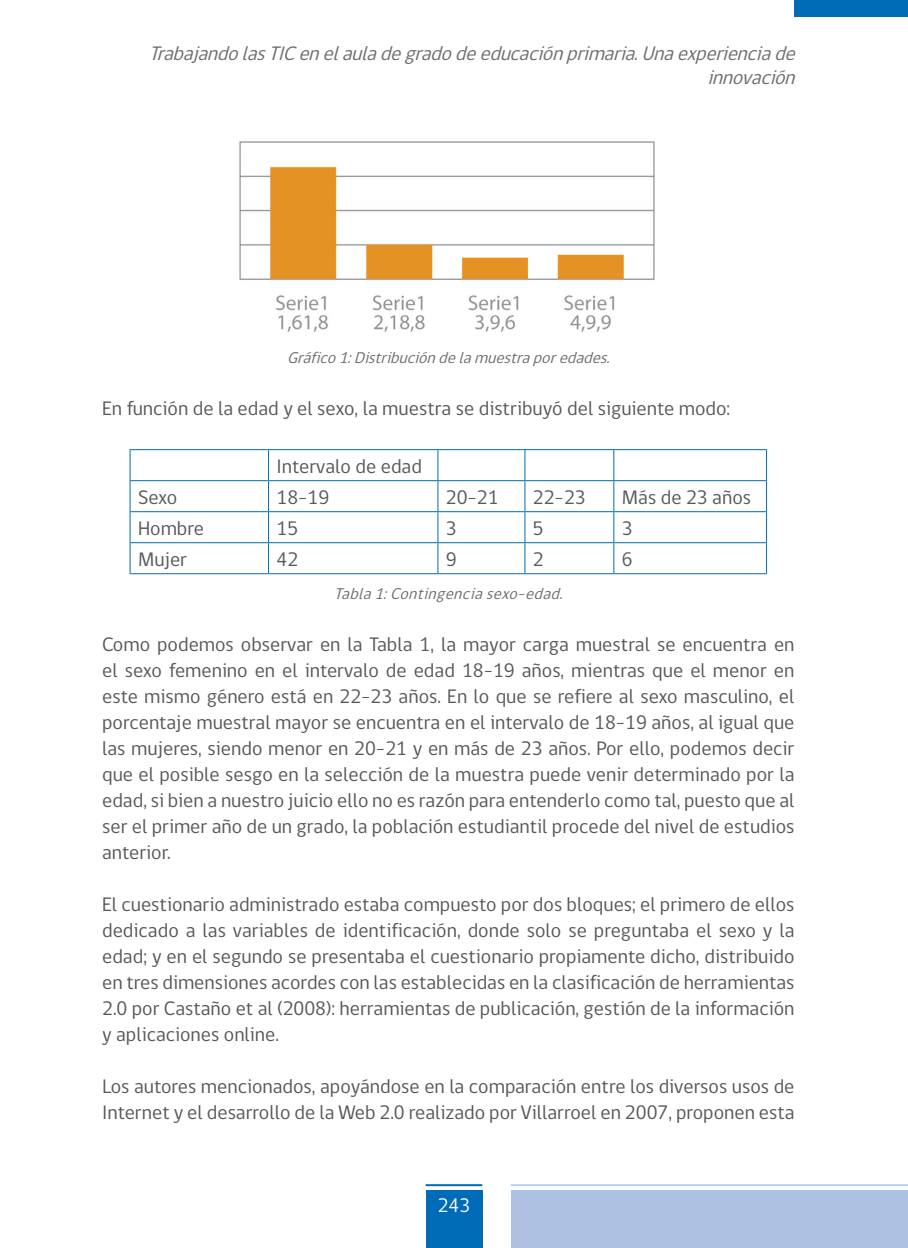
<style>
.page{position:relative;width:908px;height:1248px;background:#fff}
.page>*{position:absolute;margin:0;border:0;box-sizing:border-box;transform-origin:0 0}
.parrafo{font:20px/26px "gob CL";color:#57585a;text-align:justify}
.t1{font:italic 20px/24px "gob CL";color:#6c6d70;text-align:right}
.t2{font:20px "gob CL";color:#fff}
.parrafo-2{font:italic 16px "gob CL";color:#6c6d70}
.footnotes{font:italic 16px "gob CL";color:#6c6d70}
</style>
<div class="page">
<div style="left:794px;top:0;width:113px;height:17px;background:#006cb7"></div>
<div style="left:510px;top:1189px;width:397px;height:58px;background:#adc2e3"></div>
<div style="left:425px;top:1189px;width:57px;height:58px;background:#006cb7"></div>
<hr style="left:425px;top:1183px;width:57px;height:2px;background:#006cb7">
<hr style="left:510px;top:1183px;width:397px;height:2px;background:#006cb7">
<img style="left:239px;top:141px;width:416px;height:191px">
<hr style="left:129px;top:449px;width:139px;height:1px;background:#006cb7">
<hr style="left:129px;top:450px;width:1px;height:30px;background:#006cb7">
<hr style="left:268px;top:449px;width:169px;height:1px;background:#006cb7">
<hr style="left:268px;top:450px;width:1px;height:30px;background:#006cb7">
<hr style="left:437px;top:449px;width:87px;height:1px;background:#006cb7">
<hr style="left:437px;top:450px;width:1px;height:30px;background:#006cb7">
<hr style="left:524px;top:449px;width:89px;height:1px;background:#006cb7">
<hr style="left:524px;top:450px;width:1px;height:30px;background:#006cb7">
<hr style="left:613px;top:449px;width:153px;height:1px;background:#006cb7">
<hr style="left:613px;top:450px;width:1px;height:30px;background:#006cb7">
<hr style="left:765px;top:450px;width:1px;height:30px;background:#006cb7">
<hr style="left:129px;top:480px;width:139px;height:1px;background:#006cb7">
<hr style="left:129px;top:481px;width:1px;height:30px;background:#006cb7">
<hr style="left:268px;top:480px;width:169px;height:1px;background:#006cb7">
<hr style="left:268px;top:481px;width:1px;height:30px;background:#006cb7">
<hr style="left:437px;top:480px;width:87px;height:1px;background:#006cb7">
<hr style="left:437px;top:481px;width:1px;height:30px;background:#006cb7">
<hr style="left:524px;top:480px;width:89px;height:1px;background:#006cb7">
<hr style="left:524px;top:481px;width:1px;height:30px;background:#006cb7">
<hr style="left:613px;top:480px;width:153px;height:1px;background:#006cb7">
<hr style="left:613px;top:481px;width:1px;height:30px;background:#006cb7">
<hr style="left:765px;top:481px;width:1px;height:30px;background:#006cb7">
<hr style="left:129px;top:511px;width:139px;height:1px;background:#006cb7">
<hr style="left:129px;top:512px;width:1px;height:30px;background:#006cb7">
<hr style="left:268px;top:511px;width:169px;height:1px;background:#006cb7">
<hr style="left:268px;top:512px;width:1px;height:30px;background:#006cb7">
<hr style="left:437px;top:511px;width:87px;height:1px;background:#006cb7">
<hr style="left:437px;top:512px;width:1px;height:30px;background:#006cb7">
<hr style="left:524px;top:511px;width:89px;height:1px;background:#006cb7">
<hr style="left:524px;top:512px;width:1px;height:30px;background:#006cb7">
<hr style="left:613px;top:511px;width:153px;height:1px;background:#006cb7">
<hr style="left:613px;top:512px;width:1px;height:30px;background:#006cb7">
<hr style="left:765px;top:512px;width:1px;height:30px;background:#006cb7">
<hr style="left:129px;top:542px;width:139px;height:1px;background:#006cb7">
<hr style="left:129px;top:543px;width:1px;height:30px;background:#006cb7">
<hr style="left:268px;top:542px;width:169px;height:1px;background:#006cb7">
<hr style="left:268px;top:543px;width:1px;height:30px;background:#006cb7">
<hr style="left:437px;top:542px;width:87px;height:1px;background:#006cb7">
<hr style="left:437px;top:543px;width:1px;height:30px;background:#006cb7">
<hr style="left:524px;top:542px;width:89px;height:1px;background:#006cb7">
<hr style="left:524px;top:543px;width:1px;height:30px;background:#006cb7">
<hr style="left:613px;top:542px;width:153px;height:1px;background:#006cb7">
<hr style="left:613px;top:543px;width:1px;height:30px;background:#006cb7">
<hr style="left:765px;top:543px;width:1px;height:30px;background:#006cb7">
<hr style="left:129px;top:573px;width:139px;height:1px;background:#006cb7">
<hr style="left:268px;top:573px;width:169px;height:1px;background:#006cb7">
<hr style="left:437px;top:573px;width:87px;height:1px;background:#006cb7">
<hr style="left:524px;top:573px;width:89px;height:1px;background:#006cb7">
<hr style="left:613px;top:573px;width:153px;height:1px;background:#006cb7">
<p class="t1" style="left:149px;top:42px;width:654px">TrabajandolasTICenelauladegradodeeducaciónprimaria.Unaexperienciade innovación</p>
<p class="parrafo-2" style="left:287px;top:346px;width:329px">Gráfico1:Distribucióndelamuestraporedades.</p>
<p class="parrafo" style="left:102px;top:395px;width:629px">En función de la edad y el sexo, la muestra se distribuyó del siguiente modo:</p>
<p class="parrafo" style="left:276px;top:453px;width:147px">Intervalo de edad</p>
<p class="parrafo" style="left:138px;top:484px;width:41px">Sexo</p>
<p class="parrafo" style="left:276px;top:484px;width:54px">18-19</p>
<p class="parrafo" style="left:445px;top:484px;width:54px">20-21</p>
<p class="parrafo" style="left:532px;top:484px;width:54px">22-23</p>
<p class="parrafo" style="left:621px;top:484px;width:131px">Más de 23 años</p>
<p class="parrafo" style="left:138px;top:515px;width:67px">Hombre</p>
<p class="parrafo" style="left:276px;top:515px;width:23px">15</p>
<p class="parrafo" style="left:445px;top:515px;width:12px">3</p>
<p class="parrafo" style="left:532px;top:515px;width:12px">5</p>
<p class="parrafo" style="left:621px;top:515px;width:12px">3</p>
<p class="parrafo" style="left:138px;top:546px;width:51px">Mujer</p>
<p class="parrafo" style="left:276px;top:546px;width:23px">42</p>
<p class="parrafo" style="left:445px;top:546px;width:12px">9</p>
<p class="parrafo" style="left:532px;top:546px;width:12px">2</p>
<p class="parrafo" style="left:621px;top:546px;width:12px">6</p>
<p class="footnotes" style="left:334px;top:582px;width:236px">Tabla1:Contingenciasexo-edad.</p>
<p class="parrafo" style="left:102px;top:631px;width:693px">Como podemos observar en la Tabla 1, la mayor carga muestral se encuentra en el sexo femenino en el intervalo de edad 18-19 años, mientras que el menor en este mismo género está en 22-23 años. En lo que se refiere al sexo masculino, el porcentaje muestral mayor se encuentra en el intervalo de 18-19 años, al igual que las mujeres, siendo menor en 20-21 y en más de 23 años. Por ello, podemos decir que el posible sesgo en la selección de la muestra puede venir determinado por la edad, si bien a nuestro juicio ello no es razón para entenderlo como tal, puesto que al ser el primer año de un grado, la población estudiantil procede del nivel de estudios anterior.</p>
<p class="parrafo" style="left:102px;top:891px;width:693px">El cuestionario administrado estaba compuesto por dos bloques; el primero de ellos dedicado a las variables de identificación, donde solo se preguntaba el sexo y la edad; y en el segundo se presentaba el cuestionario propiamente dicho, distribuido en tres dimensiones acordes con las establecidas en la clasificación de herramientas 2.0 por Castaño et al (2008): herramientas de publicación, gestión de la información y aplicaciones online.</p>
<p class="parrafo" style="left:102px;top:1073px;width:693px">Los autores mencionados, apoyándose en la comparación entre los diversos usos de<br>Internet y el desarrollo de la Web 2.0 realizado por Villarroel en 2007, proponen esta</p>
<p class="t2" style="left:437px;top:1191px;width:34px">243</p>
</div>
